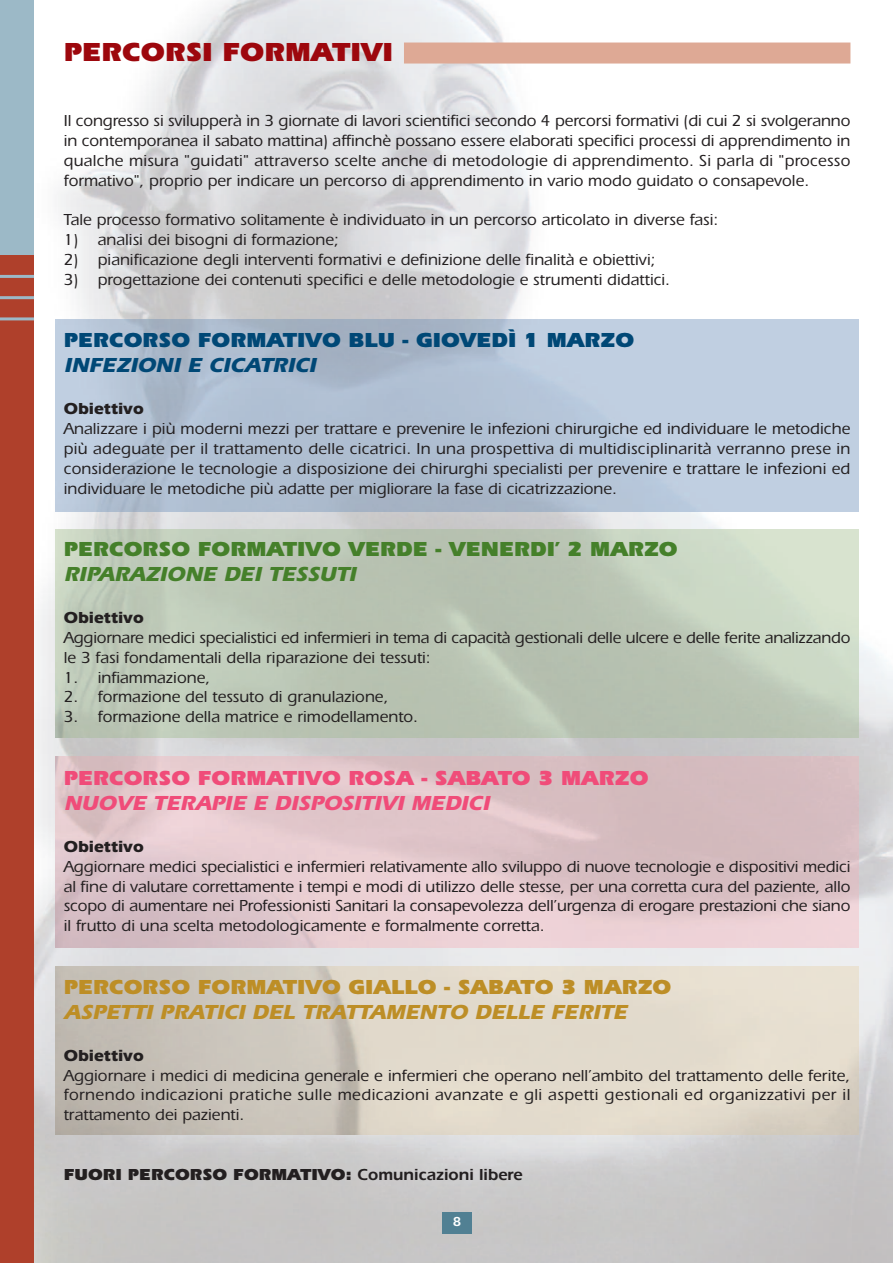
<style>
.page{position:relative;width:893px;height:1263px;background:#fff}
.page>*{position:absolute;margin:0;border:0;box-sizing:border-box;transform-origin:0 0}
.t1{font:900 27px "Itc Eras";color:#9d070d}
.t2{font:italic 700 21px "Itc Eras";color:#bd8e26}
.t3{font:900 21px "Itc Eras";color:#45802a}
.t4{font:900 21px "Itc Eras";color:#bd8e26}
.t5{font:900 21px "Itc Eras";color:#004876}
.t6{font:900 21px "Itc Eras";color:#f04c79}
.t7{font:italic 700 21px "Itc Eras";color:#f04c79}
.t8{font:italic 700 21px "Itc Eras";color:#45802a}
.t9{font:italic 700 21px "Itc Eras";color:#004876}
.t10{font:500 16.5px/19.8px "Itc Eras";color:#231f20;text-align:justify}
.t11{font:900 16.5px "Itc Eras";color:#231f20}
.t12{font:700 16.5px "Itc Eras";color:#231f20}
.t13{font:600 13.5px "Itc Eras";color:#fff}
.s1{font-weight:600}
</style>
<div class="page">
<div style="left:0;top:0;width:34px;height:1263px;background:#af402b"></div>
<div style="left:0;top:0;width:34px;height:255px;background:#9cb9c7"></div>
<hr style="left:0;top:275px;width:34px;height:3px;background:#9cb9c7">
<hr style="left:0;top:296px;width:34px;height:3px;background:#9cb9c7">
<hr style="left:0;top:317px;width:34px;height:3px;background:#9cb9c7">
<div style="left:442px;top:1212px;width:30px;height:22px;background:#518093"></div>
<div style="left:404px;top:43px;width:446px;height:21px;background:#dea995"></div>
<h1 class="t1" style="left:64px;top:43px;width:331px">PERCORSI FORMATIVI</h1>
<p class="t10" style="left:64px;top:113px;width:788px">Il congresso si svilupperà in 3 giornate di lavori scientifici secondo 4 percorsi formativi (di cui 2 si svolgeranno in contemporanea il sabato mattina) affinchè possano essere elaborati specifici processi di apprendimento in qualche misura "guidati" attraverso scelte anche di metodologie di apprendimento. Si parla di "processo formativo", proprio per indicare un percorso di apprendimento in vario modo guidato o consapevole.</p>
<p class="t10" style="left:64px;top:212px;width:656px">Tale processo formativo solitamente è individuato in un percorso articolato in diverse fasi:</p>
<p class="t10" style="left:64px;top:232px;width:277px">1) analisi dei bisogni di formazione;</p>
<p class="t10" style="left:64px;top:251px;width:593px">2) pianificazione degli interventi formativi e definizione delle finalità e obiettivi;</p>
<p class="t10" style="left:64px;top:271px;width:608px">3) progettazione dei contenuti specifici e delle metodologie e strumenti didattici.</p>
<p class="t5" style="left:64px;top:333px;width:572px">PERCORSO FORMATIVO BLU - GIOVEDÌ 1 MARZO</p>
<p class="t9" style="left:64px;top:358px;width:258px">INFEZIONI E CICATRICI</p>
<p class="t12" style="left:64px;top:403px;width:82px">Obiettivo</p>
<p class="t10" style="left:64px;top:421px;width:788px">Analizzare i più moderni mezzi per trattare e prevenire le infezioni chirurgiche ed individuare le metodiche più adeguate per il trattamento delle cicatrici. In una prospettiva di multidisciplinarità verranno prese in considerazione le tecnologie a disposizione dei chirurghi specialisti per prevenire e trattare le infezioni ed individuare le metodiche più adatte per migliorare la fase di cicatrizzazione.</p>
<p class="t3" style="left:64px;top:542px;width:615px">PERCORSO FORMATIVO VERDE - VENERDI’ 2 MARZO</p>
<p class="t8" style="left:64px;top:567px;width:298px">RIPARAZIONE DEI TESSUTI</p>
<p class="t12" style="left:64px;top:612px;width:82px">Obiettivo</p>
<p class="t10" style="left:64px;top:629px;width:788px">Aggiornare medici specialistici ed infermieri in tema di capacità gestionali delle ulcere e delle ferite analizzando le 3 fasi fondamentali della riparazione dei tessuti:</p>
<p class="t10" style="left:64px;top:669px;width:148px">1. infiammazione,</p>
<p class="t10" style="left:64px;top:689px;width:326px">2. formazione del tessuto di granulazione,</p>
<p class="t10" style="left:64px;top:709px;width:356px">3. formazione della matrice e rimodellamento.</p>
<p class="t6" style="left:64px;top:770px;width:586px">PERCORSO FORMATIVO ROSA - SABATO 3 MARZO</p>
<p class="t7" style="left:64px;top:795px;width:431px">NUOVE TERAPIE E DISPOSITIVI MEDICI</p>
<p class="t12" style="left:64px;top:840px;width:82px">Obiettivo</p>
<p class="t10" style="left:64px;top:858px;width:788px">Aggiornare medici specialistici e infermieri relativamente allo sviluppo di nuove tecnologie e dispositivi medici al fine di valutare correttamente i tempi e modi di utilizzo delle stesse, per una corretta cura del paziente, allo scopo di aumentare nei Professionisti Sanitari la consapevolezza dell’urgenza di erogare prestazioni che siano il frutto di una scelta metodologicamente e formalmente corretta.</p>
<p class="t4" style="left:64px;top:979px;width:609px">PERCORSO FORMATIVO GIALLO - SABATO 3 MARZO</p>
<p class="t2" style="left:64px;top:1004px;width:569px">ASPETTI PRATICI DEL TRATTAMENTO DELLE FERITE</p>
<p class="t12" style="left:64px;top:1049px;width:82px">Obiettivo</p>
<p class="t10" style="left:64px;top:1067px;width:788px">Aggiornare i medici di medicina generale e infermieri che operano nell’ambito del trattamento delle ferite, fornendo indicazioni pratiche sulle medicazioni avanzate e gli aspetti gestionali ed organizzativi per il trattamento dei pazienti.</p>
<p class="t11" style="left:64px;top:1168px;width:461px">FUORI PERCORSO FORMATIVO: <span class="s1">Comunicazioni libere</span></p>
<p class="t13" style="left:453px;top:1217px;width:10px">8</p>
</div>
